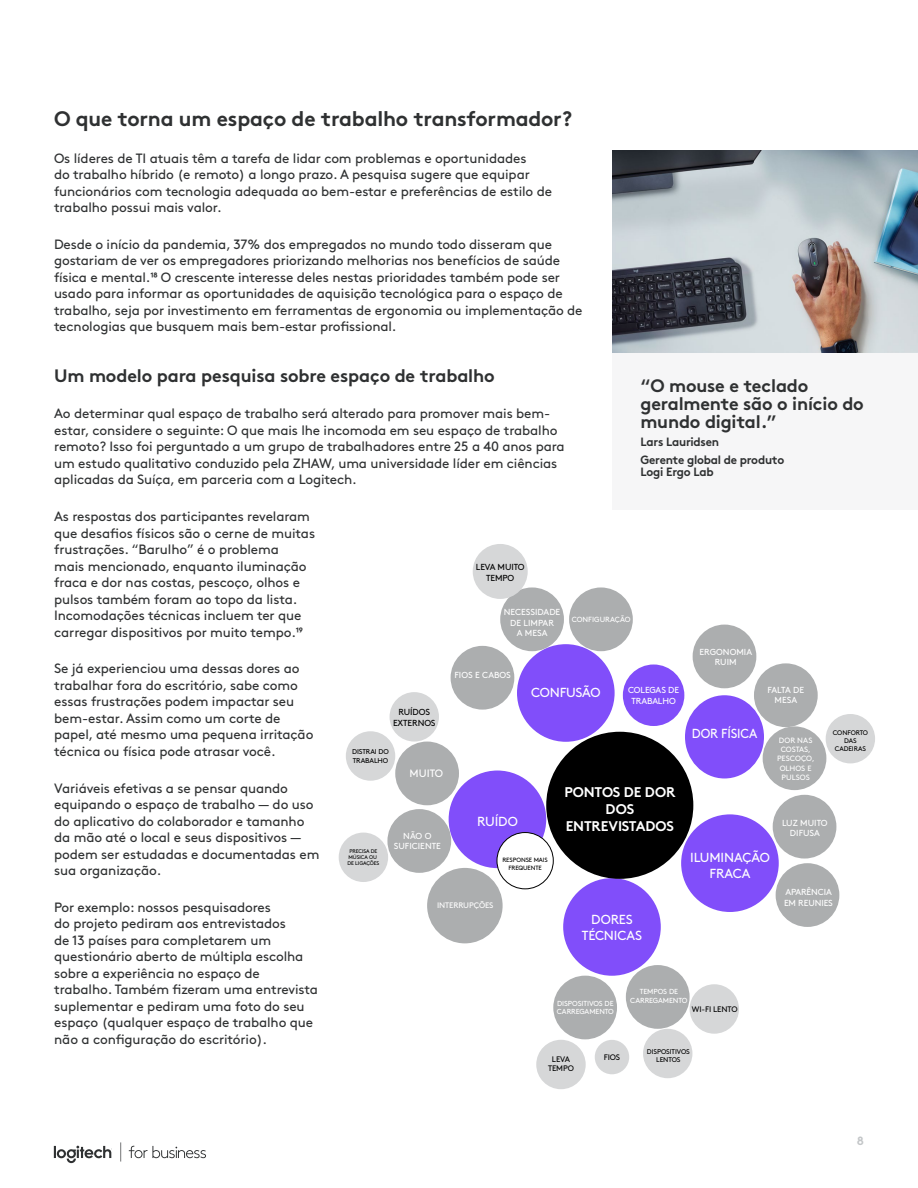
<style>
.page{position:relative;width:918px;height:1188px;background:#fff}
.page>*{position:absolute;margin:0;border:0;box-sizing:border-box;transform-origin:0 0}
.t1{font:700 21px "Brown Pro";letter-spacing:-.01em;color:#2f3132}
.t2{font:700 18px/18px "Brown Pro";letter-spacing:-.01em;color:#2f3132}
.t3{font:700 14.1px/16.8px "Brown Pro";letter-spacing:-.015em;color:#fff;text-align:center}
.t4{font:13.5px/16.5px "Brown Pro";letter-spacing:-.01em;color:#2f3132}
.t5{font:13.05px/15.8px "Brown Pro";letter-spacing:-.015em;color:#fff;text-align:center}
.t6{font:13.05px "Brown Pro";letter-spacing:-.015em;color:#fff;scale:.95 1}
.t7{font:700 12px/18px "Brown Pro";letter-spacing:-.02em;color:#2f3132}
.t8{font:700 12px "Brown Pro";color:#c3c6c8}
.t9{font:10.65px "Brown Pro";color:#fff}
.t10{font:8.7px/10.5px "Brown Pro";color:#fff;text-align:center}
.t11{font:8.7px/10.5px "Brown Pro";letter-spacing:-.015em;color:#000;text-align:center}
.t12{font:7.95px/9.6px "Brown Pro";letter-spacing:-.015em;color:#000;text-align:center}
.t13{font:7.95px "Brown Pro";letter-spacing:-.015em;color:#fff}
.t14{font:7.65px/9.1px "Brown Pro";color:#fff;text-align:center}
.t15{font:7.5px "Brown Pro";color:#fff}
.t16{font:7.35px/8.9px "Brown Pro";letter-spacing:-.015em;color:#fff;text-align:center}
.t17{font:7.05px/8.4px "Brown Pro";letter-spacing:-.015em;color:#000}
.t18{font:6.9px/8.2px "Brown Pro";letter-spacing:-.015em;color:#000;text-align:center}
.t19{font:6.75px/7.9px "Brown Pro";letter-spacing:-.015em;color:#000;text-align:center}
.t20{font:6.15px/7.4px "Brown Pro";letter-spacing:-.015em;color:#000;text-align:center}
.t21{font:5.25px/5.8px "Brown Pro";letter-spacing:-.015em;color:#000;text-align:center}
</style>
<div class="page">
<svg style="left:54px;top:1142px;width:152px;height:21px"></svg>
<div style="left:451px;top:646px;width:63px;height:64px;background:#acaeaf;border-radius:50%"></div>
<div style="left:500px;top:587px;width:64px;height:64px;background:#acaeaf;border-radius:50%"></div>
<div style="left:569px;top:587px;width:64px;height:64px;background:#acaeaf;border-radius:50%"></div>
<div style="left:395px;top:742px;width:64px;height:63px;background:#acaeaf;border-radius:50%"></div>
<div style="left:387px;top:809px;width:64px;height:64px;background:#acaeaf;border-radius:50%"></div>
<div style="left:693px;top:625px;width:63px;height:63px;background:#acaeaf;border-radius:50%"></div>
<div style="left:754px;top:663px;width:64px;height:64px;background:#acaeaf;border-radius:50%"></div>
<div style="left:763px;top:726px;width:63px;height:64px;background:#acaeaf;border-radius:50%"></div>
<div style="left:773px;top:795px;width:63px;height:64px;background:#acaeaf;border-radius:50%"></div>
<div style="left:776px;top:863px;width:63px;height:64px;background:#acaeaf;border-radius:50%"></div>
<div style="left:626px;top:965px;width:64px;height:64px;background:#acaeaf;border-radius:50%"></div>
<div style="left:553px;top:976px;width:64px;height:63px;background:#acaeaf;border-radius:50%"></div>
<div style="left:427px;top:868px;width:76px;height:75px;background:#acaeaf;border-radius:50%"></div>
<div style="left:473px;top:544px;width:55px;height:55px;background:#d6d7d8;border-radius:50%"></div>
<div style="left:390px;top:692px;width:49px;height:50px;background:#d6d7d8;border-radius:50%"></div>
<div style="left:346px;top:731px;width:49px;height:50px;background:#d6d7d8;border-radius:50%"></div>
<div style="left:339px;top:833px;width:49px;height:49px;background:#d6d7d8;border-radius:50%"></div>
<div style="left:690px;top:984px;width:49px;height:50px;background:#d6d7d8;border-radius:50%"></div>
<div style="left:643px;top:1029px;width:49px;height:49px;background:#d6d7d8;border-radius:50%"></div>
<div style="left:595px;top:1040px;width:34px;height:34px;background:#d6d7d8;border-radius:50%"></div>
<div style="left:536px;top:1040px;width:50px;height:49px;background:#d6d7d8;border-radius:50%"></div>
<div style="left:826px;top:714px;width:49px;height:49px;background:#d6d7d8;border-radius:50%"></div>
<div style="left:449px;top:771px;width:97px;height:97px;background:#814efa;border-radius:50%"></div>
<div style="left:563px;top:878px;width:98px;height:98px;background:#814efa;border-radius:50%"></div>
<div style="left:497px;top:833px;width:56px;height:56px;background:#fff;border-radius:50%"></div>
<div style="left:497px;top:832px;width:57px;height:57px;border:1px solid #000;border-radius:50%"></div>
<div style="left:681px;top:814px;width:98px;height:98px;background:#814efa;border-radius:50%"></div>
<div style="left:517px;top:644px;width:98px;height:98px;background:#814efa;border-radius:50%"></div>
<div style="left:685px;top:695px;width:79px;height:83px;background:#814efa;border-radius:50%"></div>
<div style="left:623px;top:665px;width:61px;height:61px;background:#814efa;border-radius:50%"></div>
<div style="left:546px;top:732px;width:147px;height:147px;background:#000;border-radius:50%"></div>
<div style="left:612px;top:351px;width:306px;height:159px;background:#f6f6f7"></div>
<img style="left:612px;top:151px;width:306px;height:201px">
<h1 class="t1" style="left:54px;top:102px;width:520px">O que torna um espaço de trabalho transformador?</h1>
<p class="t4" style="left:54px;top:149px;width:500px">Os líderes de TI atuais têm a tarefa de lidar com problemas e oportunidades<br>do trabalho híbrido (e remoto) a longo prazo. A pesquisa sugere que equipar funcionários com tecnologia adequada ao bem-estar e preferências de estilo de trabalho possui mais valor.</p>
<p class="t4" style="left:54px;top:235px;width:530px">Desde o início da pandemia, 37% dos empregados no mundo todo disseram que gostariam de ver os empregadores priorizando melhorias nos benefícios de saúde física e mental.18 O crescente interesse deles nestas prioridades também pode ser usado para informar as oportunidades de aquisição tecnológica para o espaço de trabalho, seja por investimento em ferramentas de ergonomia ou implementação de tecnologias que busquem mais bem-estar profissional.</p>
<h2 class="t2" style="left:54px;top:365px;width:442px">Um modelo para pesquisa sobre espaço de trabalho</h2>
<p class="t4" style="left:54px;top:404px;width:512px">Ao determinar qual espaço de trabalho será alterado para promover mais bem&shy;estar, considere o seguinte: O que mais lhe incomoda em seu espaço de trabalho remoto? Isso foi perguntado a um grupo de trabalhadores entre 25 a 40 anos para um estudo qualitativo conduzido pela ZHAW, uma universidade líder em ciências aplicadas da Suíça, em parceria com a Logitech.</p>
<p class="t4" style="left:54px;top:507px;width:262px">As respostas dos participantes revelaram que desafios físicos são o cerne de muitas frustrações. “Barulho” é o problema<br>mais mencionado, enquanto iluminação fraca e dor nas costas, pescoço, olhos e pulsos também foram ao topo da lista.<br>Incomodações técnicas incluem ter que carregar dispositivos por muito tempo.19</p>
<p class="t4" style="left:54px;top:659px;width:261px">Se já experienciou uma dessas dores ao trabalhar fora do escritório, sabe como essas frustrações podem impactar seu bem-estar. Assim como um corte de papel, até mesmo uma pequena irritação técnica ou física pode atrasar você.</p>
<p class="t4" style="left:54px;top:779px;width:267px">Variáveis efetivas a se pensar quando equipando o espaço de trabalho — do uso do aplicativo do colaborador e tamanho da mão até o local e seus dispositivos — podem ser estudadas e documentadas em sua organização.</p>
<p class="t4" style="left:54px;top:898px;width:265px">Por exemplo: nossos pesquisadores<br>do projeto pediram aos entrevistados<br>de 13 países para completarem um questionário aberto de múltipla escolha sobre a experiência no espaço de trabalho. Também fizeram uma entrevista suplementar e pediram uma foto do seu espaço (qualquer espaço de trabalho que não a configuração do escritório).</p>
<h2 class="t2" style="left:641px;top:375px;width:225px">“O mouse e teclado geralmente são o início do mundo digital.”</h2>
<p class="t7" style="left:641px;top:432px;width:145px">Lars Lauridsen<br>Gerente global de produto</p>
<p class="t7" style="left:641px;top:462px;width:75px">Logi Ergo Lab</p>
<p class="t11" style="left:476px;top:561px;width:50px">LEVA MUITO<br>TEMPO</p>
<p class="t10" style="left:504px;top:606px;width:58px">NECESSIDADE<br>DE LIMPAR<br>A MESA</p>
<p class="t15" style="left:572px;top:614px;width:60px">CONFIGURAÇÃO</p>
<p class="t10" style="left:700px;top:646px;width:54px">ERGONOMIA<br>RUIM</p>
<p class="t10" style="left:454px;top:669px;width:58px">FIOS E CABOS</p>
<p class="t5" style="left:531px;top:683px;width:71px">CONFUSÃO</p>
<p class="t10" style="left:768px;top:684px;width:38px">FALTA DE<br>MESA</p>
<p class="t14" style="left:777px;top:735px;width:39px">DOR NAS<br>COSTAS,<br>PESCOÇO,<br>OLHOS E<br>PULSOS</p>
<p class="t10" style="left:628px;top:684px;width:52px">COLEGAS DE<br>TRABALHO</p>
<p class="t11" style="left:393px;top:706px;width:44px">RUÍDOS<br>EXTERNOS</p>
<p class="t6" style="left:692px;top:723px;width:71px">DOR FÍSICA</p>
<p class="t19" style="left:833px;top:728px;width:37px">CONFORTO<br>DAS<br>CADEIRAS</p>
<p class="t17" style="left:352px;top:747px;width:38px">DISTRAI DO<br>TRABALHO</p>
<p class="t9" style="left:410px;top:765px;width:35px">MUITO</p>
<p class="t3" style="left:564px;top:783px;width:113px">PONTOS DE DOR<br>DOS<br>ENTREVISTADOS</p>
<p class="t5" style="left:477px;top:813px;width:42px">RUÍDO</p>
<p class="t10" style="left:782px;top:817px;width:47px">LUZ MUITO<br>DIFUSA</p>
<p class="t10" style="left:394px;top:830px;width:49px">NÃO O<br>SUFICIENTE</p>
<p class="t21" style="left:347px;top:848px;width:33px">PRECISA DE<br>MÚSICA OU<br>DE LIGAÇÕES</p>
<p class="t20" style="left:502px;top:856px;width:47px">RESPONSE MAIS<br>FREQUENTE</p>
<p class="t5" style="left:690px;top:848px;width:81px">ILUMINAÇÃO<br>FRACA</p>
<p class="t10" style="left:784px;top:886px;width:50px;text-align:left">APARÊNCIA<br>EM REUNIES</p>
<p class="t13" style="left:437px;top:899px;width:58px">INTERRUPÇÕES</p>
<p class="t5" style="left:582px;top:911px;width:62px">DORES<br>TÉCNICAS</p>
<p class="t16" style="left:630px;top:986px;width:59px">TEMPOS DE<br>CARREGAMENTO</p>
<p class="t16" style="left:557px;top:998px;width:58px;text-align:left">DISPOSITIVOS DE<br>CARREGAMENTO</p>
<p class="t12" style="left:692px;top:1004px;width:47px">WI-FI LENTO</p>
<p class="t18" style="left:647px;top:1046px;width:44px">DISPOSITIVOS<br>LENTOS</p>
<p class="t12" style="left:604px;top:1051px;width:18px">FIOS</p>
<p class="t12" style="left:548px;top:1054px;width:27px">LEVA<br>TEMPO</p>
<p class="t8" style="left:857px;top:1131px;width:9px">8</p>
</div>
